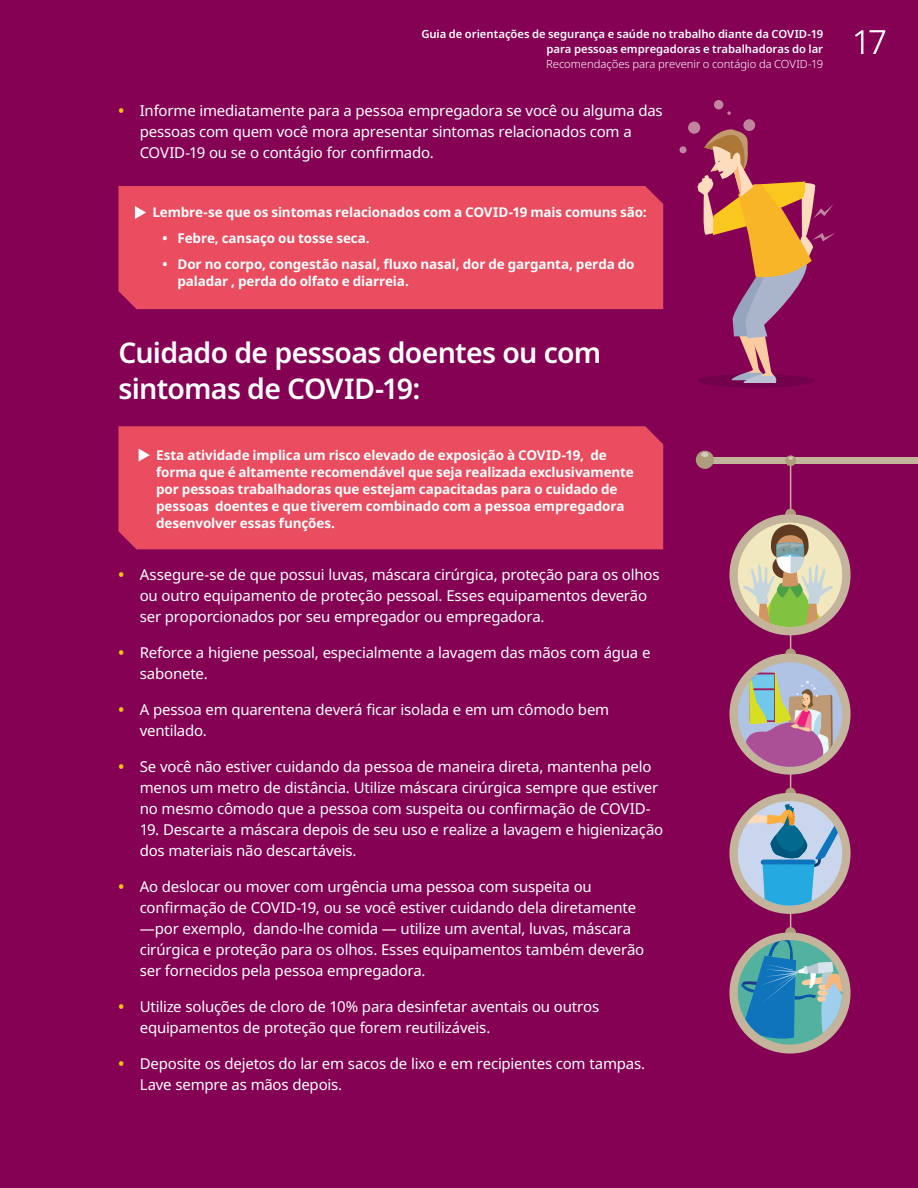
<style>
.page{position:relative;width:918px;height:1188px;background:#840154}
.page>*{position:absolute;margin:0;border:0;box-sizing:border-box;transform-origin:0 0}
.t1{font:300 33px "Noto Sans";color:#fff}
.t2{font:600 28.5px/36px "Noto Sans";letter-spacing:-.025em;color:#fff}
.t3{font:15px/21px "Noto Sans";letter-spacing:-.015em;color:#fff}
.t4{font:700 13.5px/17.1px "Noto Sans";letter-spacing:-.01em;color:#fff}
.t5{font:600 11.25px/14.7px "Noto Sans";color:#fff;text-align:right}
.t6{font:300 11.25px "Noto Sans";color:#fff}
.s1{font-weight:700;color:#fac51e}
</style>
<div class="page">
<hr style="left:790px;top:465px;width:1px;height:515px;background:#c3b49b">
<div style="left:785px;top:509px;width:11px;height:10px;background:#ad9d7c;border-radius:50%"></div>
<div style="left:729px;top:514px;width:122px;height:121px;background:#c3b49b;border-radius:50%"></div>
<svg style="left:785px;top:648px;width:11px;height:11px"></svg>
<div style="left:729px;top:654px;width:122px;height:121px;background:#c3b49b;border-radius:50%"></div>
<svg style="left:738px;top:662px;width:104px;height:105px"></svg>
<div style="left:785px;top:788px;width:11px;height:10px;background:#ad9d7c;border-radius:50%"></div>
<div style="left:729px;top:793px;width:122px;height:121px;background:#c3b49b;border-radius:50%"></div>
<svg style="left:738px;top:801px;width:104px;height:105px"></svg>
<div style="left:785px;top:927px;width:11px;height:11px;background:#ad9d7c;border-radius:50%"></div>
<div style="left:729px;top:932px;width:122px;height:122px;background:#c3b49b;border-radius:50%"></div>
<svg style="left:738px;top:940px;width:104px;height:105px"></svg>
<div style="left:712px;top:458px;width:206px;height:6px;background:#c3b49b"></div>
<div style="left:696px;top:451px;width:18px;height:18px;background:#ad9d7c;border-radius:50%"></div>
<svg style="left:785px;top:455px;width:11px;height:11px"></svg>
<svg style="left:701px;top:452px;width:7px;height:5px"></svg>
<svg style="left:738px;top:523px;width:104px;height:104px"></svg>
<div style="left:118px;top:186px;width:545px;height:123px;background:#e94d5f"></div>
<svg style="left:135px;top:206px;width:11px;height:13px"></svg>
<div style="left:698px;top:374px;width:117px;height:14px;background:#73004a;border-radius:50%"></div>
<div style="left:679px;top:146px;width:8px;height:7px;background:#c2849e;border-radius:50%"></div>
<div style="left:688px;top:122px;width:12px;height:12px;background:#c2849e;border-radius:50%"></div>
<div style="left:714px;top:100px;width:9px;height:9px;background:#c2849e;border-radius:50%"></div>
<svg style="left:727px;top:111px;width:4px;height:4px"></svg>
<div style="left:743px;top:119px;width:12px;height:12px;background:#c2849e;border-radius:50%"></div>
<svg style="left:697px;top:128px;width:138px;height:255px"></svg>
<div style="left:118px;top:426px;width:545px;height:123px;background:#e94d5f"></div>
<svg style="left:139px;top:449px;width:11px;height:13px"></svg>
<p class="t5" style="left:421px;top:27px;width:403px">Guia de orientações de segurança e saúde no trabalho diante da COVID-19 para pessoas empregadoras e trabalhadoras do lar</p>
<p class="t6" style="left:546px;top:56px;width:279px">Recomendações para prevenir o contágio da COVID-19</p>
<p class="t3" style="left:140px;top:100px;width:525px;text-indent:-21px"><span class="s1">•</span> Informe imediatamente para a pessoa empregadora se você ou alguma das pessoas com quem você mora apresentar sintomas relacionados com a<br>COVID-19 ou se o contágio for confirmado.</p>
<p class="t4" style="left:152px;top:204px;width:496px">Lembre-se que os sintomas relacionados com a COVID-19 mais comuns são:</p>
<p class="t4" style="left:163px;top:230px;width:209px">• Febre, cansaço ou tosse seca.</p>
<p class="t4" style="left:177px;top:256px;width:459px;text-indent:-15px">• Dor no corpo, congestão nasal, fluxo nasal, dor de garganta, perda do paladar , perda do olfato e diarreia.</p>
<h2 class="t2" style="left:118px;top:336px;width:484px">Cuidado de pessoas doentes ou com sintomas de COVID-19:</h2>
<p class="t4" style="left:156px;top:447px;width:479px">Esta atividade implica um risco elevado de exposição à COVID-19, de forma que é altamente recomendável que seja realizada exclusivamente por pessoas trabalhadoras que estejam capacitadas para o cuidado de pessoas doentes e que tiverem combinado com a pessoa empregadora desenvolver essas funções.</p>
<p class="t3" style="left:140px;top:565px;width:521px;text-indent:-21px"><span class="s1">•</span> Assegure-se de que possui luvas, máscara cirúrgica, proteção para os olhos ou outro equipamento de proteção pessoal. Esses equipamentos deverão ser proporcionados por seu empregador ou empregadora.</p>
<p class="t3" style="left:140px;top:643px;width:512px;text-indent:-21px"><span class="s1">•</span> Reforce a higiene pessoal, especialmente a lavagem das mãos com água e sabonete.</p>
<p class="t3" style="left:140px;top:700px;width:471px;text-indent:-21px"><span class="s1">•</span> A pessoa em quarentena deverá ficar isolada e em um cômodo bem ventilado.</p>
<p class="t3" style="left:140px;top:757px;width:520px;text-indent:-21px"><span class="s1">•</span> Se você não estiver cuidando da pessoa de maneira direta, mantenha pelo menos um metro de distância. Utilize máscara cirúrgica sempre que estiver no mesmo cômodo que a pessoa com suspeita ou confirmação de COVID-</p>
<p class="t3" style="left:140px;top:820px;width:525px">19. Descarte a máscara depois de seu uso e realize a lavagem e higienização dos materiais não descartáveis.</p>
<p class="t3" style="left:140px;top:877px;width:506px;text-indent:-21px"><span class="s1">•</span> Ao deslocar ou mover com urgência uma pessoa com suspeita ou confirmação de COVID-19, ou se você estiver cuidando dela diretamente —por exemplo, dando-lhe comida — utilize um avental, luvas, máscara cirúrgica e proteção para os olhos. Esses equipamentos também deverão ser fornecidos pela pessoa empregadora.</p>
<p class="t3" style="left:140px;top:997px;width:461px;text-indent:-21px"><span class="s1">•</span> Utilize soluções de cloro de 10% para desinfetar aventais ou outros equipamentos de proteção que forem reutilizáveis.</p>
<p class="t3" style="left:140px;top:1054px;width:507px;text-indent:-21px"><span class="s1">•</span> Deposite os dejetos do lar em sacos de lixo e em recipientes com tampas.<br>Lave sempre as mãos depois.</p>
<h1 class="t1" style="left:852px;top:19px;width:36px">17</h1>
</div>
